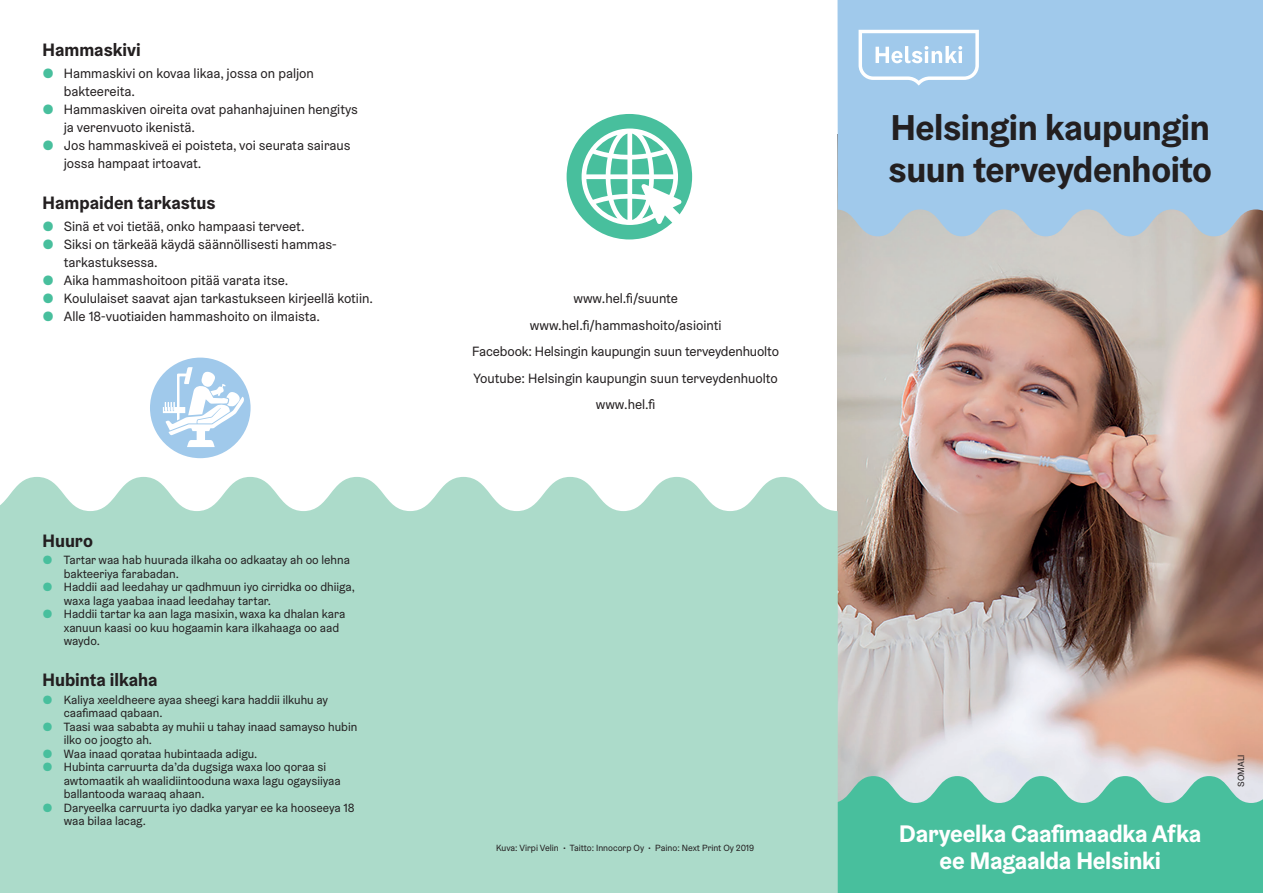
<style>
.page{position:relative;width:1263px;height:893px;background:#fff}
.page>*{position:absolute;margin:0;border:0;box-sizing:border-box;transform-origin:0 0}
.t1{font:700 36px/42px "Helsinki Grotesk";letter-spacing:-.01em;color:#231f20}
.t2{font:700 24px/27px "Helsinki Grotesk";letter-spacing:-.01em;color:#fff;text-align:center}
.väliotsikko{font:700 18px "Helsinki Grotesk";color:#231f20}
.Leipis__mammy{font:13.5px/18px "Helsinki Grotesk";color:#231f20}
.t3{font:12px/13.5px "Helsinki Grotesk";color:#231f20}
.Leipis__mammy-2{font:9px "Helsinki Grotesk";color:#231f20}
.s1{color:#48bf9d}
</style>
<div class="page">
<img style="left:838px;top:236px;width:425px;height:540px">
<div style="left:837px;top:0;width:426px;height:236px;background:#a0c9eb"></div>
<svg style="left:838px;top:776px;width:425px;height:117px;background:#59c3a5"></svg>
<div style="left:0;top:477px;width:838px;height:416px;background:#acdbca"></div>
<svg style="left:858px;top:30px;width:121px;height:56px"></svg>
<div style="left:567px;top:114px;width:125px;height:125px;background:#48bf9d;border-radius:50%"></div>
<svg style="left:582px;top:129px;width:103px;height:99px"></svg>
<div style="left:150px;top:358px;width:101px;height:100px;background:#a0c9eb;border-radius:50%"></div>
<svg style="left:163px;top:367px;width:81px;height:80px"></svg>
<p class="väliotsikko" style="left:43px;top:38px;width:100px">Hammaskivi</p>
<p class="Leipis__mammy" style="left:64px;top:64px;width:252px;text-indent:-21px"><span class="s1">●</span> Hammaskivi on kovaa likaa, jossa on paljon bakteereita.</p>
<p class="Leipis__mammy" style="left:64px;top:100px;width:296px;text-indent:-21px"><span class="s1">●</span> Hammaskiven oireita ovat pahanhajuinen hengitys ja verenvuoto ikenistä.</p>
<p class="Leipis__mammy" style="left:64px;top:136px;width:288px;text-indent:-21px"><span class="s1">●</span> Jos hammaskiveä ei poisteta, voi seurata sairaus jossa hampaat irtoavat.</p>
<p class="väliotsikko" style="left:43px;top:191px;width:174px">Hampaiden tarkastus</p>
<p class="Leipis__mammy" style="left:43px;top:217px;width:263px"><span class="s1">●</span> Sinä et voi tietää, onko hampaasi terveet.</p>
<p class="Leipis__mammy" style="left:64px;top:235px;width:274px;text-indent:-21px"><span class="s1">●</span> Siksi on tärkeää käydä säännöllisesti hammas&shy;tarkastuksessa.</p>
<p class="Leipis__mammy" style="left:43px;top:271px;width:247px"><span class="s1">●</span> Aika hammashoitoon pitää varata itse.</p>
<p class="Leipis__mammy" style="left:43px;top:289px;width:332px"><span class="s1">●</span> Koululaiset saavat ajan tarkastukseen kirjeellä kotiin.</p>
<p class="Leipis__mammy" style="left:43px;top:307px;width:279px"><span class="s1">●</span> Alle 18-vuotiaiden hammashoito on ilmaista.</p>
<p class="väliotsikko" style="left:43px;top:529px;width:52px">Huuro</p>
<p class="t3" style="left:64px;top:553px;width:288px;text-indent:-21px"><span class="s1">●</span> Tartar waa hab huurada ilkaha oo adkaatay ah oo lehna bakteeriya farabadan.</p>
<p class="t3" style="left:64px;top:580px;width:293px;text-indent:-21px"><span class="s1">●</span> Haddii aad leedahay ur qadhmuun iyo cirridka oo dhiiga, waxa laga yaabaa inaad leedahay tartar.</p>
<p class="t3" style="left:64px;top:607px;width:283px;text-indent:-21px"><span class="s1">●</span> Haddii tartar ka aan laga masixin, waxa ka dhalan kara xanuun kaasi oo kuu hogaamin kara ilkahaaga oo aad waydo.</p>
<p class="väliotsikko" style="left:43px;top:668px;width:117px">Hubinta ilkaha</p>
<p class="t3" style="left:64px;top:693px;width:266px;text-indent:-21px"><span class="s1">●</span> Kaliya xeeldheere ayaa sheegi kara haddii ilkuhu ay caafimaad qabaan.</p>
<p class="t3" style="left:64px;top:720px;width:295px;text-indent:-21px"><span class="s1">●</span> Taasi waa sababta ay muhii u tahay inaad samayso hubin ilko oo joogto ah.</p>
<p class="t3" style="left:43px;top:747px;width:216px"><span class="s1">●</span> Waa inaad qorataa hubintaada adigu.</p>
<p class="t3" style="left:64px;top:760px;width:278px;text-indent:-21px"><span class="s1">●</span> Hubinta carruurta da’da dugsiga waxa loo qoraa si awtomaatik ah waalidiintooduna waxa lagu ogaysiiyaa ballantooda waraaq ahaan.</p>
<p class="t3" style="left:64px;top:801px;width:292px;text-indent:-21px"><span class="s1">●</span> Daryeelka carruurta iyo dadka yaryar ee ka hooseeya 18 waa bilaa lacag.</p>
<p class="Leipis__mammy" style="left:573px;top:289px;width:106px">www.hel.fi/suunte</p>
<p class="Leipis__mammy" style="left:530px;top:316px;width:193px">www.hel.fi/hammashoito/asiointi</p>
<p class="Leipis__mammy" style="left:472px;top:342px;width:308px">Facebook: Helsingin kaupungin suun terveydenhuolto</p>
<p class="Leipis__mammy" style="left:473px;top:369px;width:306px">Youtube: Helsingin kaupungin suun terveydenhuolto</p>
<p class="Leipis__mammy" style="left:596px;top:395px;width:61px">www.hel.fi</p>
<p class="Leipis__mammy-2" style="left:496px;top:842px;width:260px">Kuva: Virpi Velin • Taitto: Innocorp Oy • Paino: Next Print Oy 2019</p>
<p class="t1" style="left:889px;top:106px;width:325px">Helsingin kaupungin suun terveydenhoito</p>
<p class="t2" style="left:899px;top:820px;width:304px">Daryeelka Caafimaadka Afka ee Magaalda Helsinki</p>
<p class="Leipis__mammy-2" style="left:1235px;top:787px;width:34px;rotate:-90deg">SOMALI</p>
</div>
